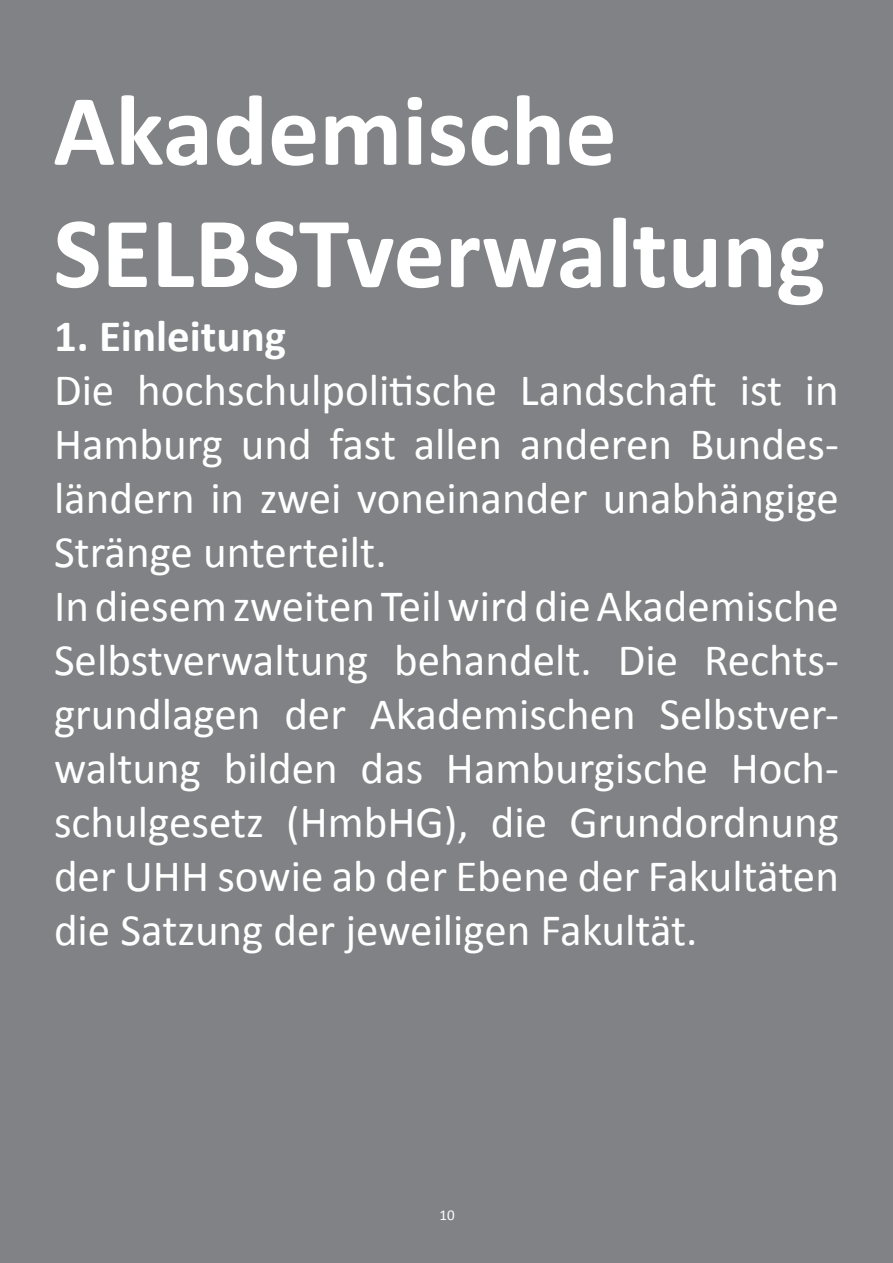
<style>
.page{position:relative;width:893px;height:1263px;background:#808285}
.page>*{position:absolute;margin:0;border:0;box-sizing:border-box;transform-origin:0 0}
.t1{font:700 102px/122.4px "Calibri";color:#fff}
.t2{font:45px/54px "Calibri";color:#fff}
.t3{font:700 45px "Calibri";color:#fff}
.t4{font:15px "Calibri";color:#fff}
</style>
<div class="page">
<h1 class="t1" style="left:53px;top:65px;width:774px">Akademische<br>SELBSTverwaltung</h1>
<p class="t3" style="left:54px;top:308px;width:234px">1. Einleitung</p>
<p class="t2" style="left:54px;top:360px;width:786px">Die hochschulpolitische Landschaft ist in Hamburg und fast allen anderen Bundes&shy;ländern in zwei voneinander unabhängige Stränge unterteilt.<br>In diesem zweiten Teil wird die Akademische Selbstverwaltung behandelt. Die Rechts&shy;grundlagen der Akademischen Selbstver&shy;waltung bilden das Hamburgische Hoch&shy;schulgesetz (HmbHG), die Grundordnung der UHH sowie ab der Ebene der Fakultäten die Satzung der jeweiligen Fakultät.</p>
<p class="t4" style="left:439px;top:1206px;width:17px">10</p>
</div>
